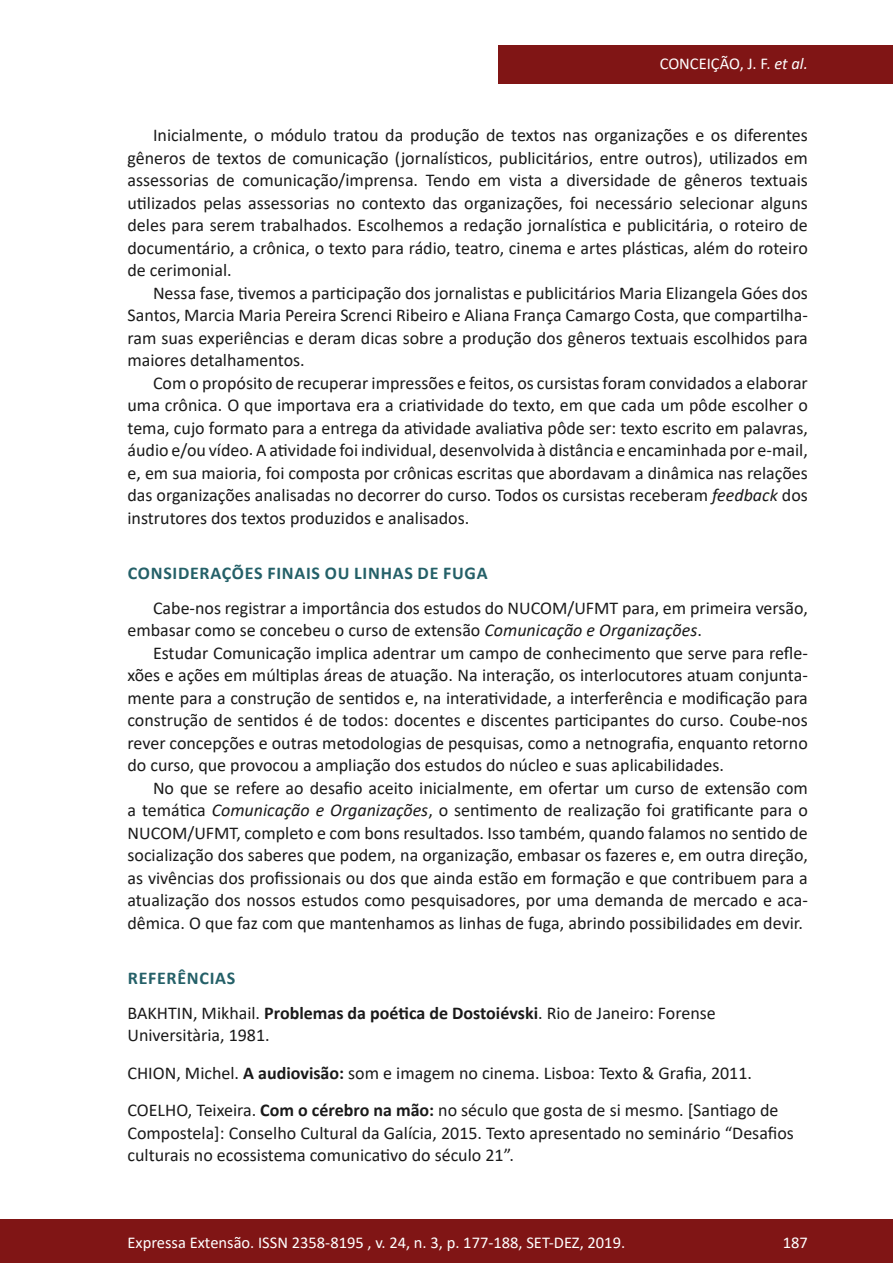
<style>
.page{position:relative;width:893px;height:1263px;background:#fff}
.page>*{position:absolute;margin:0;border:0;box-sizing:border-box;transform-origin:0 0}
.texto{font:18px/22.5px "Calibri";color:#1a1a1a;text-align:justify}
.referencia{font:18px/22.5px "Calibri";color:#1a1a1a}
.subtitulo{font:700 18px "Calibri";letter-spacing:.04em;color:#246068}
.t1{font:16.5px "Calibri";color:#fff}
.s1{font-style:italic}
.s2{font-weight:700}
</style>
<div class="page">
<div style="left:0;top:1219px;width:893px;height:44px;background:#801515"></div>
<div style="left:498px;top:45px;width:395px;height:39px;background:#801515"></div>
<p class="t1" style="left:660px;top:52px;width:150px">CONCEIÇÃO, J. F. <span class="s1">et al.</span></p>
<p class="texto" style="left:128px;top:123px;width:682px;text-indent:26px">Inicialmente, o módulo tratou da produção de textos nas organizações e os diferentes gêneros de textos de comunicação (jornalísticos, publicitários, entre outros), utilizados em assessorias de comunicação/imprensa. Tendo em vista a diversidade de gêneros textuais utilizados pelas assessorias no contexto das organizações, foi necessário selecionar alguns deles para serem trabalhados. Escolhemos a redação jornalística e publicitária, o roteiro de documentário, a crônica, o texto para rádio, teatro, cinema e artes plásticas, além do roteiro de cerimonial.</p>
<p class="texto" style="left:128px;top:281px;width:682px;text-indent:26px">Nessa fase, tivemos a participação dos jornalistas e publicitários Maria Elizangela Góes dos Santos, Marcia Maria Pereira Screnci Ribeiro e Aliana França Camargo Costa, que compartilha&shy;ram suas experiências e deram dicas sobre a produção dos gêneros textuais escolhidos para maiores detalhamentos.</p>
<p class="texto" style="left:128px;top:371px;width:682px;text-indent:26px">Com o propósito de recuperar impressões e feitos, os cursistas foram convidados a elaborar uma crônica. O que importava era a criatividade do texto, em que cada um pôde escolher o tema, cujo formato para a entrega da atividade avaliativa pôde ser: texto escrito em palavras, áudio e/ou vídeo. A atividade foi individual, desenvolvida à distância e encaminhada por e-mail, e, em sua maioria, foi composta por crônicas escritas que abordavam a dinâmica nas relações das organizações analisadas no decorrer do curso. Todos os cursistas receberam <span class="s1">feedback</span> dos instrutores dos textos produzidos e analisados.</p>
<p class="subtitulo" style="left:128px;top:560px;width:361px">CONSIDERAÇÕES FINAIS OU LINHAS DE FUGA</p>
<p class="texto" style="left:128px;top:596px;width:682px;text-indent:26px">Cabe-nos registrar a importância dos estudos do NUCOM/UFMT para, em primeira versão, embasar como se concebeu o curso de extensão <span class="s1">Comunicação e Organizações</span>.</p>
<p class="texto" style="left:128px;top:641px;width:682px;text-indent:26px">Estudar Comunicação implica adentrar um campo de conhecimento que serve para refle&shy;xões e ações em múltiplas áreas de atuação. Na interação, os interlocutores atuam conjunta&shy;mente para a construção de sentidos e, na interatividade, a interferência e modificação para construção de sentidos é de todos: docentes e discentes participantes do curso. Coube-nos rever concepções e outras metodologias de pesquisas, como a netnografia, enquanto retorno do curso, que provocou a ampliação dos estudos do núcleo e suas aplicabilidades.</p>
<p class="texto" style="left:128px;top:776px;width:682px;text-indent:26px">No que se refere ao desafio aceito inicialmente, em ofertar um curso de extensão com a temática <span class="s1">Comunicação e Organizações</span>, o sentimento de realização foi gratificante para o NUCOM/UFMT, completo e com bons resultados. Isso também, quando falamos no sentido de socialização dos saberes que podem, na organização, embasar os fazeres e, em outra direção, as vivências dos profissionais ou dos que ainda estão em formação e que contribuem para a atualização dos nossos estudos como pesquisadores, por uma demanda de mercado e aca&shy;dêmica. O que faz com que mantenhamos as linhas de fuga, abrindo possibilidades em devir.</p>
<p class="subtitulo" style="left:128px;top:965px;width:109px">REFERÊNCIAS</p>
<p class="referencia" style="left:128px;top:1001px;width:590px">BAKHTIN, Mikhail. <span class="s2">Problemas da poética de Dostoiévski</span>. Rio de Janeiro: Forense<br>Universitària, 1981.</p>
<p class="referencia" style="left:128px;top:1061px;width:626px">CHION, Michel. <span class="s2">A audiovisão:</span> som e imagem no cinema. Lisboa: Texto &amp; Grafia, 2011.</p>
<p class="referencia" style="left:128px;top:1098px;width:668px">COELHO, Teixeira. <span class="s2">Com o cérebro na mão:</span> no século que gosta de si mesmo. [Santiago de<br>Compostela]: Conselho Cultural da Galícia, 2015. Texto apresentado no seminário “Desafios culturais no ecossistema comunicativo do século 21”.</p>
<p class="t1" style="left:128px;top:1230px;width:499px">Expressa Extensão. ISSN 2358-8195 , v. 24, n. 3, p. 177-188, SET-DEZ, 2019.</p>
<p class="t1" style="left:783px;top:1230px;width:27px">187</p>
</div>
